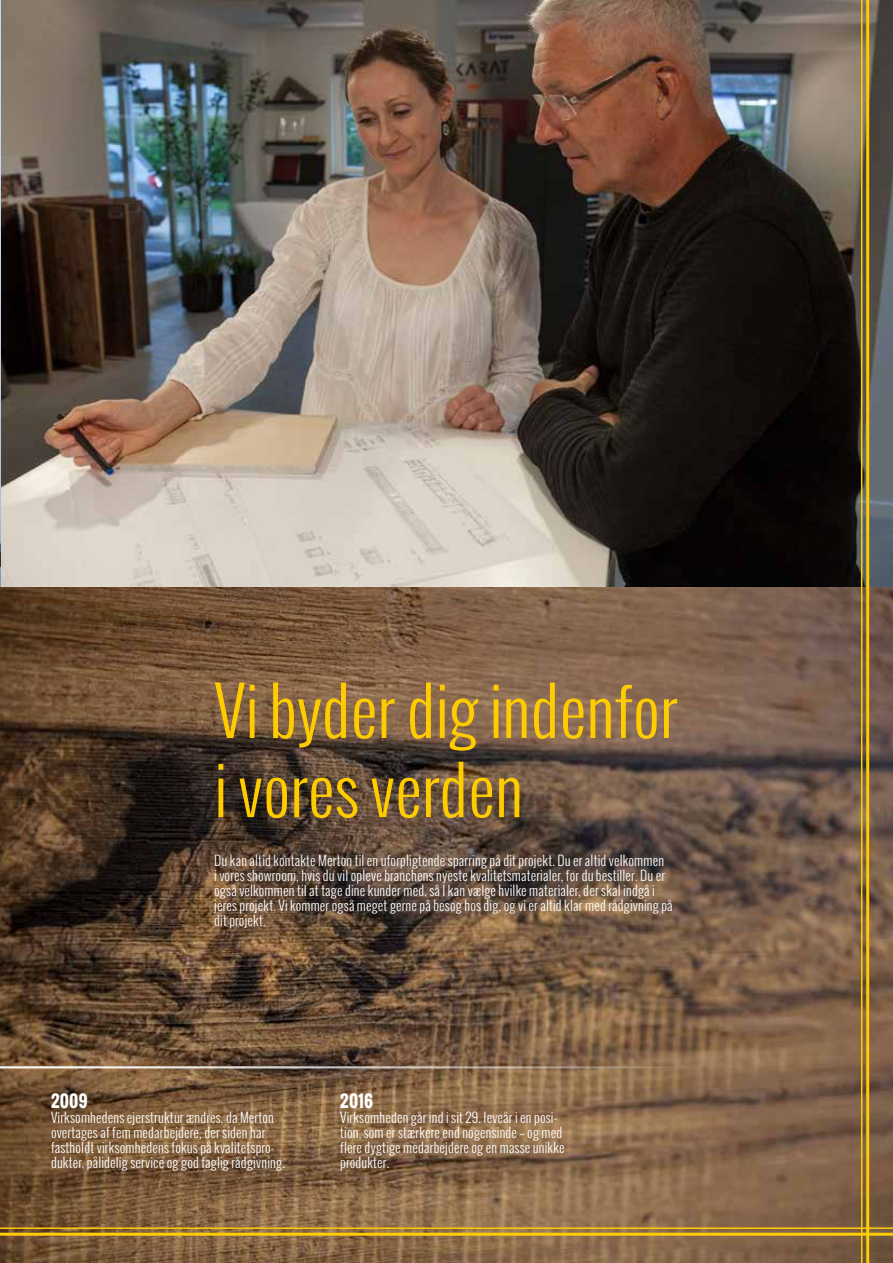
<style>
.page{position:relative;width:893px;height:1263px;background:#fff}
.page>*{position:absolute;margin:0;border:0;box-sizing:border-box;transform-origin:0 0}
.t1{font:300 66px/79.2px "Oswald";color:#fc0}
.t2{font:700 16.5px "Oswald";letter-spacing:.01em;color:#fff}
.t3{font:300 13.5px/15px "Oswald";letter-spacing:.01em;color:#fff}
</style>
<div class="page">
<img style="left:0;top:0;width:893px;height:1263px">
<hr style="left:0;top:1066px;width:685px;height:2px;background:#fff">
<hr style="left:861px;top:0;width:1px;height:1263px;background:#fc0">
<hr style="left:866px;top:0;width:3px;height:1263px;background:#fc0">
<hr style="left:0;top:1227px;width:893px;height:2px;background:#fc0">
<hr style="left:0;top:1233px;width:893px;height:3px;background:#fc0">
<h1 class="t1" style="left:214px;top:670px;width:466px">Vi byder dig indenfor i vores verden</h1>
<p class="t3" style="left:214px;top:853px;width:460px">Du kan altid kontakte Merton til en uforpligtende sparring på dit projekt. Du er altid velkommen<br>i vores showroom, hvis du vil opleve branchens nyeste kvalitetsmaterialer, før du bestiller. Du er også velkommen til at tage dine kunder med, så I kan vælge hvilke materialer, der skal indgå i jeres projekt. Vi kommer også meget gerne på besøg hos dig, og vi er altid klar med rådgivning på dit projekt.</p>
<p class="t2" style="left:51px;top:1089px;width:38px">2009</p>
<p class="t3" style="left:51px;top:1110px;width:235px">Virksomhedens ejerstruktur ændres, da Merton overtages af fem medarbejdere, der siden har fastholdt virksomhedens fokus på kvalitetspro&shy;dukter, pålidelig service og god faglig rådgivning.</p>
<p class="t2" style="left:340px;top:1089px;width:34px">2016</p>
<p class="t3" style="left:340px;top:1110px;width:226px">Virksomheden går ind i sit 29. leveår i en posi&shy;tion, som er stærkere end nogensinde – og med flere dygtige medarbejdere og en masse unikke produkter.</p>
</div>
